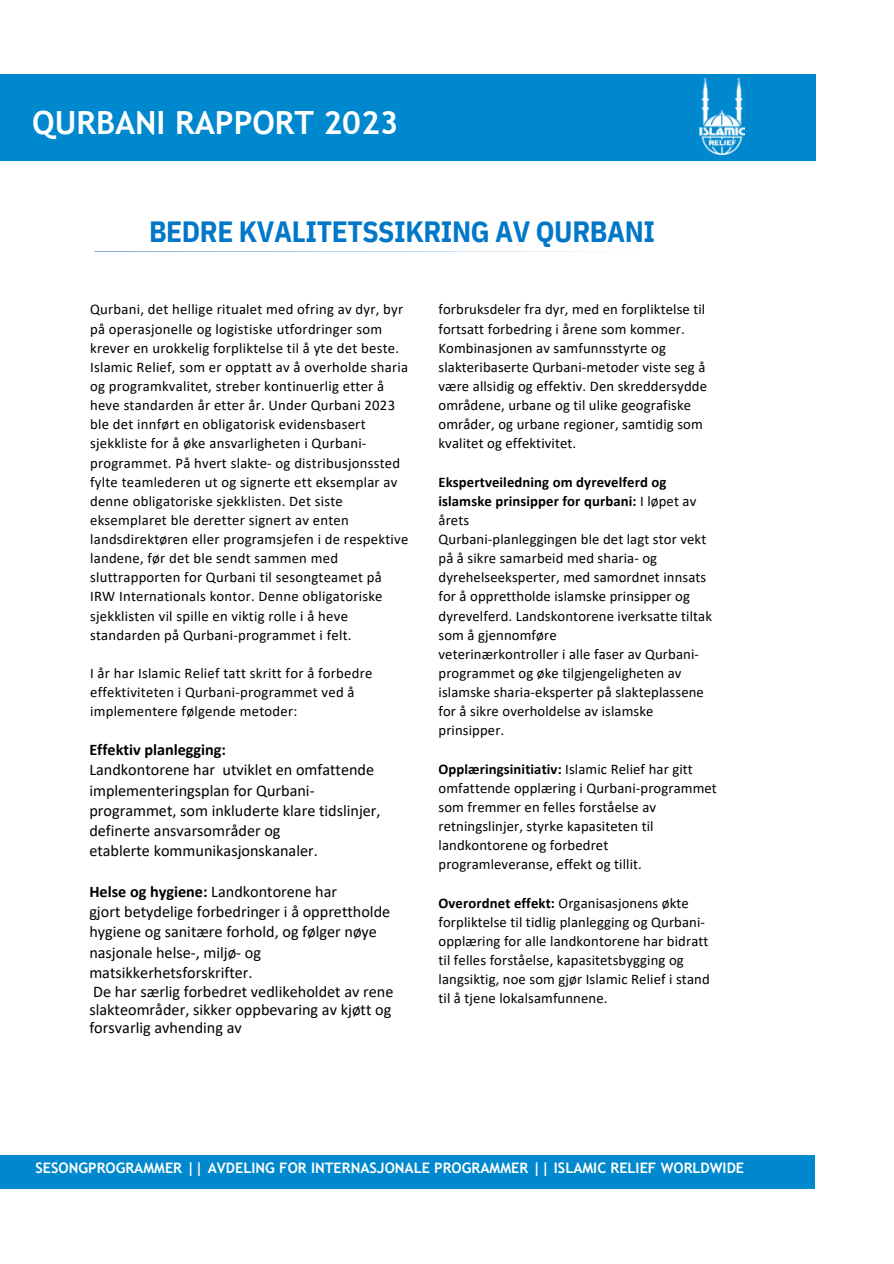
<style>
.page{position:relative;width:894px;height:1264px;background:#fff}
.page>*{position:absolute;margin:0;border:0;box-sizing:border-box;transform-origin:0 0}
.t1{font:700 31.95px "Trebuchet MS";color:#fff}
.t2{font:700 29.25px "IBM Plex Sans Cond";letter-spacing:-.015em;color:#0077c8}
.t3{font:16.2px/19.6px "Calibri";color:#000}
.t4{font:14.7px/19.2px "Calibri";letter-spacing:.01em;color:#000}
.t5{font:700 14.55px "Trebuchet MS";color:#fff}
.s1{font-weight:700}
</style>
<div class="page">
<div style="left:0;top:74px;width:815px;height:87px;background:#0088ce"></div>
<svg style="left:94px;top:251px;width:508px;height:1px"></svg>
<img style="left:699px;top:78px;width:45px;height:77px">
<div style="left:0;top:1155px;width:815px;height:34px;background:#0088ce"></div>
<p class="t1" style="left:32px;top:104px;width:367px">QURBANI RAPPORT 2023</p>
<h2 class="t2" style="left:149px;top:212px;width:507px">BEDRE KVALITETSSIKRING AV QURBANI</h2>
<h1 class="t4" style="left:90px;top:301px;width:319px">Qurbani, det hellige ritualet med ofring av dyr, byr på operasjonelle og logistiske utfordringer som krever en urokkelig forpliktelse til å yte det beste.<br>Islamic Relief, som er opptatt av å overholde sharia og programkvalitet, streber kontinuerlig etter å heve standarden år etter år. Under Qurbani 2023 ble det innført en obligatorisk evidensbasert sjekkliste for å øke ansvarligheten i Qurbani&shy;programmet. På hvert slakte- og distribusjonssted fylte teamlederen ut og signerte ett eksemplar av denne obligatoriske sjekklisten. Det siste eksemplaret ble deretter signert av enten landsdirektøren eller programsjefen i de respektive landene, før det ble sendt sammen med sluttrapporten for Qurbani til sesongteamet på IRW Internationals kontor. Denne obligatoriske sjekklisten vil spille en viktig rolle i å heve standarden på Qurbani-programmet i felt.</h1>
<h1 class="t4" style="left:90px;top:664px;width:284px">I år har Islamic Relief tatt skritt for å forbedre effektiviteten i Qurbani-programmet ved å implementere følgende metoder:</h1>
<h2 class="t3" style="left:89px;top:740px;width:293px;line-height:20.2px"><span class="s1">Effektiv planlegging:<br></span>Landkontorene har utviklet en omfattende implementeringsplan for Qurbani&shy;programmet, som inkluderte klare tidslinjer, definerte ansvarsområder og<br>etablerte kommunikasjonskanaler.</h2>
<h2 class="t3" style="left:89px;top:882px;width:305px"><span class="s1">Helse og hygiene:</span> Landkontorene har<br>gjort betydelige forbedringer i å opprettholde hygiene og sanitære forhold, og følger nøye nasjonale helse-, miljø- og matsikkerhetsforskrifter.<br>De har særlig forbedret vedlikeholdet av rene slakteområder, sikker oppbevaring av kjøtt og</h2>
<h2 class="t3" style="left:89px;top:1019px;width:154px">forsvarlig avhending av</h2>
<h2 class="t4" style="left:438px;top:301px;width:270px">forbruksdeler fra dyr, med en forpliktelse til fortsatt forbedring i årene som kommer.<br>Kombinasjonen av samfunnsstyrte og slakteribaserte Qurbani-metoder viste seg å være allsidig og effektiv. Den skreddersydde områdene, urbane og til ulike geografiske områder, og urbane regioner, samtidig som kvalitet og effektivitet.</h2>
<h2 class="t4" style="left:438px;top:473px;width:275px"><span class="s1">Ekspertveiledning om dyrevelferd og islamske prinsipper for qurbani:</span> I løpet av årets<br>Qurbani-planleggingen ble det lagt stor vekt på å sikre samarbeid med sharia- og dyrehelseeksperter, med samordnet innsats for å opprettholde islamske prinsipper og dyrevelferd. Landskontorene iverksatte tiltak som å gjennomføre<br>veterinærkontroller i alle faser av Qurbani&shy;programmet og øke tilgjengeligheten av islamske sharia-eksperter på slakteplassene for å sikre overholdelse av islamske prinsipper.</h2>
<h2 class="t4" style="left:438px;top:760px;width:280px"><span class="s1">Opplæringsinitiativ:</span> Islamic Relief har gitt omfattende opplæring i Qurbani-programmet som fremmer en felles forståelse av retningslinjer, styrke kapasiteten til landkontorene og forbedret programleveranse, effekt og tillit.</h2>
<h2 class="t4" style="left:438px;top:894px;width:272px"><span class="s1">Overordnet effekt:</span> Organisasjonens økte forpliktelse til tidlig planlegging og Qurbani&shy;opplæring for alle landkontorene har bidratt til felles forståelse, kapasitetsbygging og langsiktig, noe som gjør Islamic Relief i stand til å tjene lokalsamfunnene.</h2>
<p class="t5" style="left:36px;top:1159px;width:710px">SESONGPROGRAMMER || AVDELING FOR INTERNASJONALE PROGRAMMER || ISLAMIC RELIEF WORLDWIDE</p>
</div>
